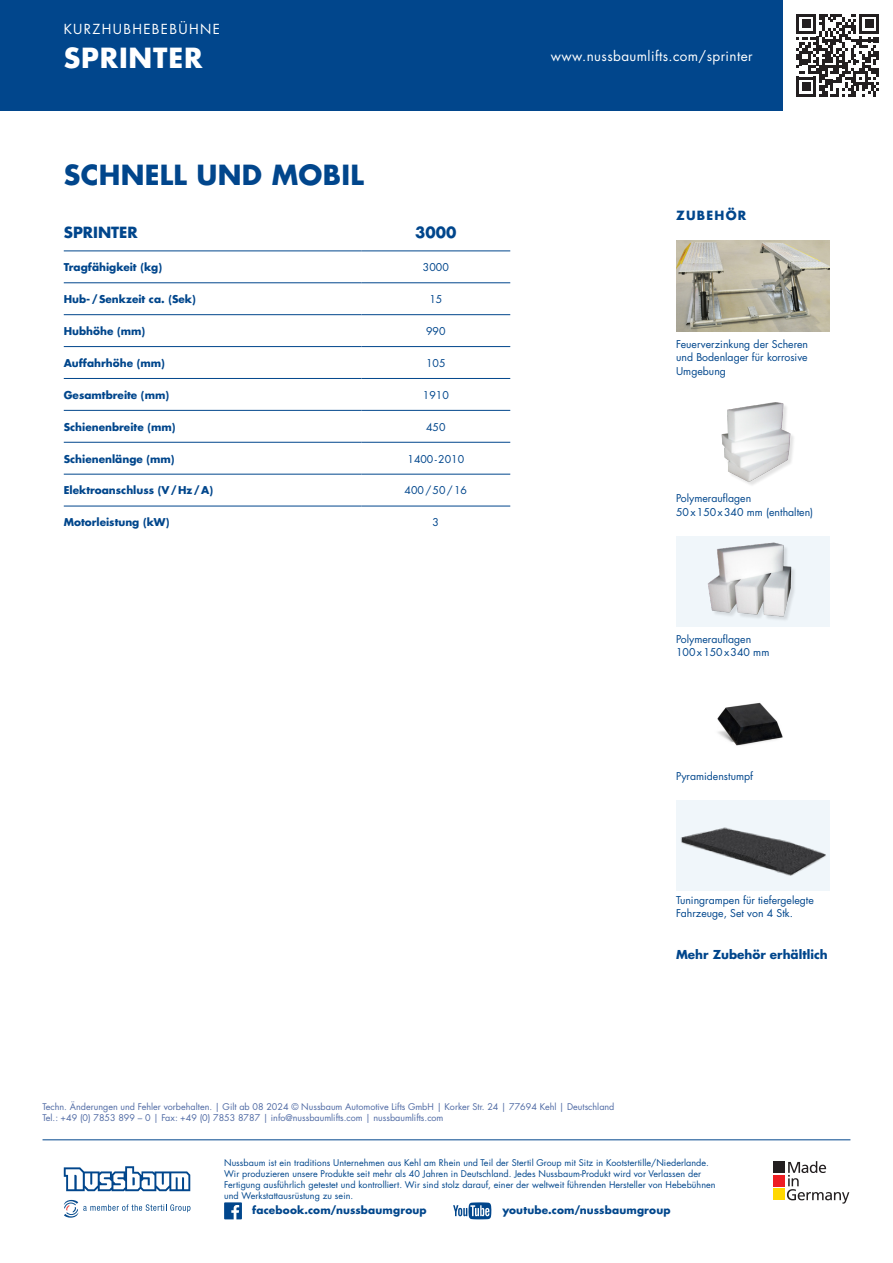
<style>
.page{position:relative;width:893px;height:1263px;background:#fff}
.page>*{position:absolute;margin:0;border:0;box-sizing:border-box;transform-origin:0 0}
.t1{font:700 27px "Futura LT Pro";letter-spacing:.01em;color:#01468c}
.t2{font:700 27px "Futura LT Pro";letter-spacing:.03em;color:#fff}
.LEFT_ROW{font:700 15px "Futura LT Pro";color:#01468c}
.ROW{font:700 15px "Futura LT Pro";color:#01468c}
.t3{font:13.5px "Futura LT Pro";letter-spacing:.03em;color:#fff}
.t4{font:13.5px "Futura LT Pro";letter-spacing:.1em;color:#fff}
.t5{font:700 12.3px "Futura LT Pro";letter-spacing:.1em;color:#01468c}
.T___Entête_1{font:700 12px "Futura LT Pro";color:#01468c}
.LEFT_ROW-2{font:700 10.5px "Futura LT Pro";color:#01468c}
.légendes{font:10.5px/13.5px "Futura LT Pro";color:#01468c}
.ROW-2{font:10.5px "Futura LT Pro";color:#01468c}
.t6{font:9px/10.8px "Futura LT Pro";letter-spacing:.005em;color:#01468c}
.t7{font:9px "Futura LT Pro";color:#4f6aa4}
</style>
<div class="page">
<div style="left:0;top:0;width:782px;height:111px;background:#01468c"></div>
<svg style="left:796px;top:14px;width:83px;height:83px"></svg>
<img style="left:676px;top:241px;width:153px;height:91px">
<img style="left:721px;top:402px;width:73px;height:83px">
<div style="left:676px;top:536px;width:153px;height:91px;background:#f0f6fa"></div>
<img style="left:708px;top:542px;width:87px;height:78px">
<img style="left:717px;top:702px;width:66px;height:44px">
<img style="left:676px;top:800px;width:153px;height:91px">
<svg style="left:64px;top:1166px;width:126px;height:25px"></svg>
<svg style="left:224px;top:1202px;width:18px;height:17px"></svg>
<svg style="left:453px;top:1202px;width:38px;height:17px"></svg>
<div style="left:773px;top:1161px;width:11px;height:12px;background:#231f20"></div>
<div style="left:773px;top:1175px;width:11px;height:11px;background:#ee1d23"></div>
<div style="left:773px;top:1188px;width:11px;height:12px;background:#ffd801"></div>
<svg style="left:787px;top:1161px;width:62px;height:42px"></svg>
<svg style="left:64px;top:1200px;width:126px;height:18px"></svg>
<hr style="left:43px;top:1139px;width:807px;height:1px;background:#01468c">
<hr style="left:64px;top:251px;width:297px;height:1px;background:#01468c">
<hr style="left:361px;top:251px;width:149px;height:1px;background:#01468c">
<hr style="left:64px;top:283px;width:297px;height:1px;background:#01468c">
<hr style="left:361px;top:283px;width:149px;height:1px;background:#01468c">
<hr style="left:64px;top:314px;width:297px;height:1px;background:#01468c">
<hr style="left:361px;top:314px;width:149px;height:1px;background:#01468c">
<hr style="left:64px;top:346px;width:297px;height:1px;background:#01468c">
<hr style="left:361px;top:346px;width:149px;height:1px;background:#01468c">
<hr style="left:64px;top:378px;width:297px;height:1px;background:#01468c">
<hr style="left:361px;top:378px;width:149px;height:1px;background:#01468c">
<hr style="left:64px;top:410px;width:297px;height:1px;background:#01468c">
<hr style="left:361px;top:410px;width:149px;height:1px;background:#01468c">
<hr style="left:64px;top:442px;width:297px;height:1px;background:#01468c">
<hr style="left:361px;top:442px;width:149px;height:1px;background:#01468c">
<hr style="left:64px;top:474px;width:297px;height:1px;background:#01468c">
<hr style="left:361px;top:474px;width:149px;height:1px;background:#01468c">
<hr style="left:64px;top:506px;width:297px;height:1px;background:#01468c">
<hr style="left:361px;top:506px;width:149px;height:1px;background:#01468c">
<p class="t4" style="left:64px;top:20px;width:158px">KURZHUBHEBEBÜHNE</p>
<p class="t2" style="left:64px;top:37px;width:140px">SPRINTER</p>
<p class="t3" style="left:551px;top:47px;width:203px">www.nussbaumlifts.com/sprinter</p>
<p class="t1" style="left:64px;top:154px;width:301px">SCHNELL UND MOBIL</p>
<p class="LEFT_ROW" style="left:64px;top:221px;width:75px">SPRINTER</p>
<p class="ROW" style="left:415px;top:221px;width:43px">3000</p>
<p class="LEFT_ROW-2" style="left:64px;top:259px;width:100px">Tragfähigkeit (kg)</p>
<p class="ROW-2" style="left:423px;top:260px;width:27px">3000</p>
<p class="LEFT_ROW-2" style="left:64px;top:291px;width:134px">Hub-/Senkzeit ca. (Sek)</p>
<p class="ROW-2" style="left:429px;top:292px;width:14px">15</p>
<p class="LEFT_ROW-2" style="left:64px;top:323px;width:83px">Hubhöhe (mm)</p>
<p class="ROW-2" style="left:426px;top:324px;width:21px">990</p>
<p class="LEFT_ROW-2" style="left:64px;top:355px;width:103px">Auffahrhöhe (mm)</p>
<p class="ROW-2" style="left:426px;top:356px;width:21px">105</p>
<p class="LEFT_ROW-2" style="left:64px;top:387px;width:107px">Gesamtbreite (mm)</p>
<p class="ROW-2" style="left:423px;top:388px;width:27px">1910</p>
<p class="LEFT_ROW-2" style="left:64px;top:419px;width:113px">Schienenbreite (mm)</p>
<p class="ROW-2" style="left:426px;top:420px;width:21px">450</p>
<p class="LEFT_ROW-2" style="left:64px;top:450px;width:112px">Schienenlänge (mm)</p>
<p class="ROW-2" style="left:408px;top:451px;width:58px">1400-2010</p>
<p class="LEFT_ROW-2" style="left:64px;top:482px;width:151px">Elektroanschluss (V/Hz/A)</p>
<p class="ROW-2" style="left:405px;top:483px;width:64px">400/50/16</p>
<p class="LEFT_ROW-2" style="left:64px;top:514px;width:107px">Motorleistung (kW)</p>
<p class="ROW-2" style="left:433px;top:515px;width:8px">3</p>
<p class="t5" style="left:676px;top:206px;width:72px">ZUBEHÖR</p>
<p class="légendes" style="left:676px;top:337px;width:133px;text-align:justify">Feuerverzinkung der Scheren und Bodenlager für korrosive Umgebung</p>
<p class="légendes" style="left:676px;top:491px;width:139px">Polymerauflagen<br>50x150x340 mm (enthalten)</p>
<p class="légendes" style="left:676px;top:632px;width:95px">Polymerauflagen<br>100x150x340 mm</p>
<p class="légendes" style="left:676px;top:769px;width:78px">Pyramidenstumpf</p>
<p class="légendes" style="left:676px;top:893px;width:139px">Tuningrampen für tiefergelegte<br>Fahrzeuge, Set von 4 Stk.</p>
<p class="T___Entête_1" style="left:676px;top:945px;width:153px">Mehr Zubehör erhältlich</p>
<p class="t7" style="left:43px;top:1100px;width:573px">Techn. Änderungen und Fehler vorbehalten. | Gilt ab 08 2024 © Nussbaum Automotive Lifts GmbH | Korker Str. 24 | 77694 Kehl | Deutschland</p>
<p class="t7" style="left:43px;top:1111px;width:402px">Tel.: +49 (0) 7853 899 – 0 | Fax: +49 (0) 7853 8787 | info@nussbaumlifts.com | nussbaumlifts.com</p>
<p class="t6" style="left:224px;top:1157px;width:493px">Nussbaum ist ein traditions Unternehmen aus Kehl am Rhein und Teil der Stertil Group mit Sitz in Kootstertille/Niederlande.<br>Wir produzieren unsere Produkte seit mehr als 40 Jahren in Deutschland. Jedes Nussbaum-Produkt wird vor Verlassen der Fertigung ausführlich getestet und kontrolliert. Wir sind stolz darauf, einer der weltweit führenden Hersteller von Hebebühnen und Werkstattausrüstung zu sein.</p>
<p class="LEFT_ROW-2" style="left:252px;top:1202px;width:176px">facebook.com/nussbaumgroup</p>
<p class="LEFT_ROW-2" style="left:502px;top:1202px;width:170px">youtube.com/nussbaumgroup</p>
</div>
